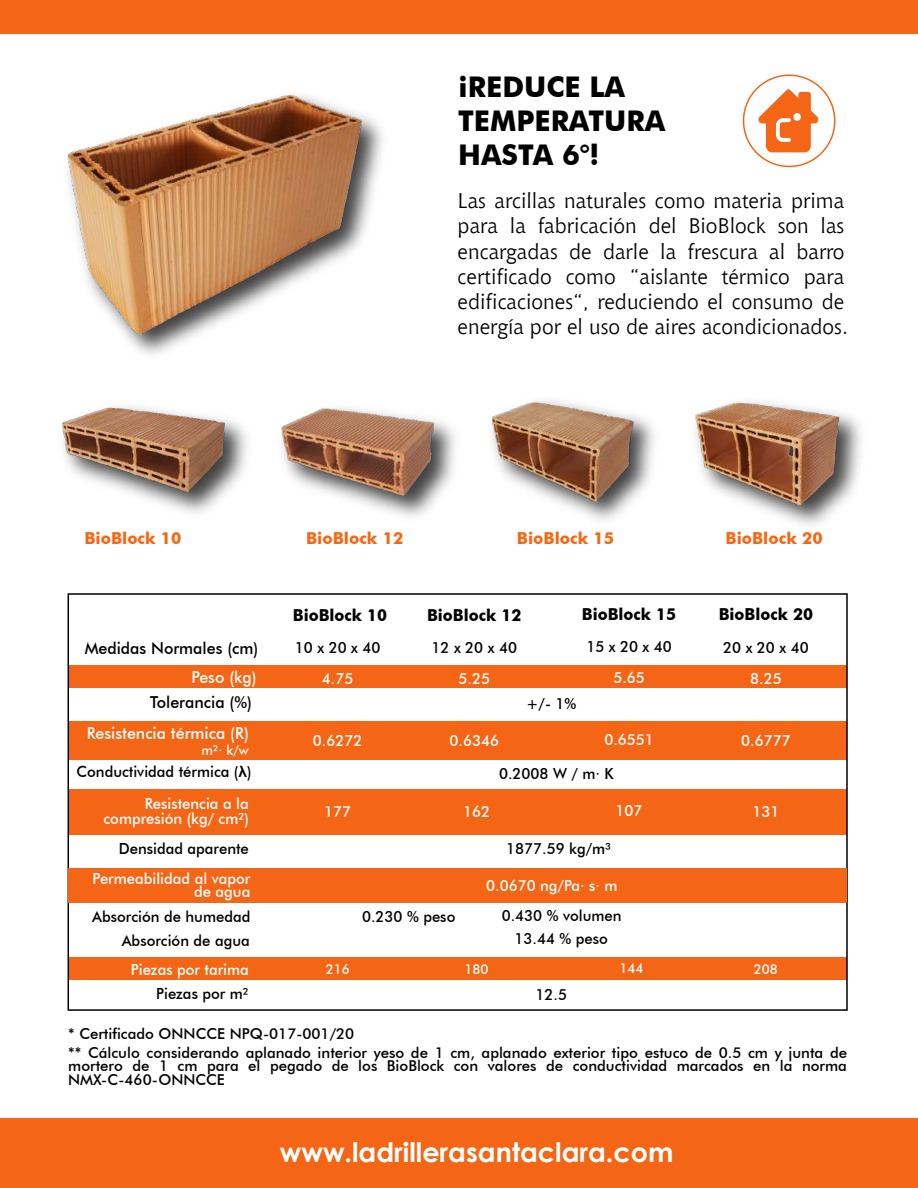
<style>
.page{position:relative;width:918px;height:1188px;background:#fff}
.page>*{position:absolute;margin:0;border:0;box-sizing:border-box;transform-origin:0 0}
.t1{font:700 28.5px/34.2px "Futura BT";color:#000}
.t2{font:700 27px "Century Gothic";color:#fff}
.t3{font:21px/25.2px "Chianti BT";color:#000}
.t4{font:700 16.5px "Futura BT";color:#f96611}
.t5{font:700 16.5px "Futura BT";color:#000}
.t6{font:500 16.5px "Futura BT";color:#000}
.t7{font:500 16.5px "Futura BT";color:#fff}
.t8{font:500 15.3px "Futura BT";color:#000}
.t9{font:500 15.3px/15.3px "Futura BT";color:#fff;text-align:right}
.t10{font:500 15px/18.5px "Futura BT";color:#000}
.t11{font:500 13.65px "Futura BT";color:#fff}
.s1{font-family:"Century Gothic";font-weight:700}
</style>
<div class="page">
<img style="left:62px;top:406px;width:185px;height:107px">
<img style="left:281px;top:407px;width:164px;height:110px">
<img style="left:445px;top:400px;width:194px;height:121px">
<img style="left:639px;top:401px;width:222px;height:125px">
<svg style="left:758px;top:89px;width:60px;height:63px"></svg>
<div style="left:743px;top:74px;width:93px;height:93px;border:2px solid #f46615;border-radius:50%"></div>
<div style="left:0;top:0;width:918px;height:34px;background:#f46615"></div>
<div style="left:0;top:1118px;width:918px;height:70px;background:#f46615"></div>
<div style="left:68px;top:958px;width:779px;height:22px;background:#f46615"></div>
<div style="left:68px;top:789px;width:779px;height:46px;background:#f46615"></div>
<div style="left:68px;top:721px;width:779px;height:39px;background:#f46615"></div>
<div style="left:68px;top:665px;width:779px;height:23px;background:#f46615"></div>
<div style="left:68px;top:593px;width:780px;height:418px;border:2px solid #000"></div>
<div style="left:68px;top:868px;width:779px;height:35px;background:#f46615"></div>
<img style="left:67px;top:95px;width:316px;height:260px">
<h1 class="t1" style="left:458px;top:69px;width:209px">¡REDUCE LA<br>TEMPERATURA<br>HASTA 6°!</h1>
<p class="t3" style="left:458px;top:188px;width:392px">Las arcillas naturales como materia prima para la fabricación del BioBlock son las encargadas de darle la frescura al barro certificado como “aislante térmico para edificaciones“, reduciendo el consumo de energía por el uso de aires acondicionados.</p>
<p class="t4" style="left:84px;top:528px;width:99px">BioBlock 10</p>
<p class="t4" style="left:306px;top:528px;width:99px">BioBlock 12</p>
<p class="t4" style="left:517px;top:528px;width:99px">BioBlock 15</p>
<p class="t4" style="left:726px;top:528px;width:99px">BioBlock 20</p>
<p class="t6" style="left:85px;top:638px;width:175px">Medidas Normales (cm)</p>
<p class="t7" style="left:191px;top:667px;width:67px">Peso (kg)</p>
<p class="t6" style="left:150px;top:692px;width:103px">Tolerancia (%)</p>
<p class="t7" style="left:87px;top:723px;width:164px">Resistencia térmica (R)</p>
<p class="t11" style="left:202px;top:742px;width:49px">m²· k/w</p>
<p class="t8" style="left:76px;top:763px;width:177px">Conductividad térmica (<span class="s1">λ</span>)</p>
<p class="t9" style="left:104px;top:796px;width:147px">Resistencia a la compresión (kg/ cm²)</p>
<p class="t8" style="left:119px;top:839px;width:132px">Densidad aparente</p>
<p class="t5" style="left:293px;top:605px;width:96px">BioBlock 10</p>
<p class="t5" style="left:427px;top:605px;width:96px">BioBlock 12</p>
<p class="t5" style="left:582px;top:604px;width:96px">BioBlock 15</p>
<p class="t5" style="left:719px;top:604px;width:96px">BioBlock 20</p>
<p class="t8" style="left:295px;top:638px;width:87px">10 x 20 x 40</p>
<p class="t8" style="left:432px;top:638px;width:87px">12 x 20 x 40</p>
<p class="t8" style="left:586px;top:637px;width:87px">15 x 20 x 40</p>
<p class="t8" style="left:723px;top:638px;width:87px">20 x 20 x 40</p>
<p class="t9" style="left:322px;top:670px;width:33px">4.75</p>
<p class="t9" style="left:459px;top:670px;width:33px">5.25</p>
<p class="t9" style="left:613px;top:669px;width:33px">5.65</p>
<p class="t9" style="left:750px;top:670px;width:33px">8.25</p>
<p class="t8" style="left:526px;top:694px;width:52px">+/- 1%</p>
<p class="t9" style="left:313px;top:733px;width:51px">0.6272</p>
<p class="t9" style="left:450px;top:733px;width:51px">0.6346</p>
<p class="t9" style="left:604px;top:732px;width:51px">0.6551</p>
<p class="t9" style="left:741px;top:733px;width:51px">0.6777</p>
<p class="t8" style="left:499px;top:764px;width:116px">0.2008 W / m· K</p>
<p class="t9" style="left:324px;top:804px;width:28px">177</p>
<p class="t9" style="left:463px;top:804px;width:28px">162</p>
<p class="t9" style="left:616px;top:803px;width:28px">107</p>
<p class="t9" style="left:752px;top:804px;width:28px">131</p>
<p class="t8" style="left:506px;top:839px;width:106px">1877.59 kg/m³</p>
<p class="t9" style="left:93px;top:871px;width:159px;line-height:13.5px">Permeabilidad al vapor de agua</p>
<p class="t9" style="left:486px;top:878px;width:133px">0.0670 ng/Pa· s· m</p>
<p class="t8" style="left:92px;top:907px;width:160px">Absorción de humedad</p>
<p class="t8" style="left:362px;top:908px;width:95px">0.230 % peso</p>
<p class="t8" style="left:502px;top:907px;width:121px">0.430 % volumen</p>
<p class="t8" style="left:122px;top:931px;width:130px">Absorción de agua</p>
<p class="t8" style="left:515px;top:930px;width:95px">13.44 % peso</p>
<p class="t9" style="left:131px;top:962px;width:120px">Piezas por tarima</p>
<p class="t8" style="left:156px;top:984px;width:94px">Piezas por m²</p>
<p class="t11" style="left:326px;top:961px;width:25px">216</p>
<p class="t11" style="left:465px;top:961px;width:25px">180</p>
<p class="t11" style="left:619px;top:960px;width:25px">144</p>
<p class="t11" style="left:754px;top:961px;width:25px">208</p>
<p class="t8" style="left:536px;top:985px;width:33px">12.5</p>
<p class="t10" style="left:68px;top:1025px;width:780px">* Certificado ONNCCE NPQ-017-001/20<br>** Cálculo considerando aplanado interior yeso de 1 cm, aplanado exterior tipo estuco de 0.5 cm y junta de</p>
<p class="t10" style="left:68px;top:1059px;width:780px;line-height:13.5px">mortero de 1 cm para el pegado de los BioBlock con valores de conductividad marcados en la norma<br>NMX-C-460-ONNCCE</p>
<h2 class="t2" style="left:280px;top:1131px;width:395px">www.ladrillerasantaclara.com</h2>
</div>
